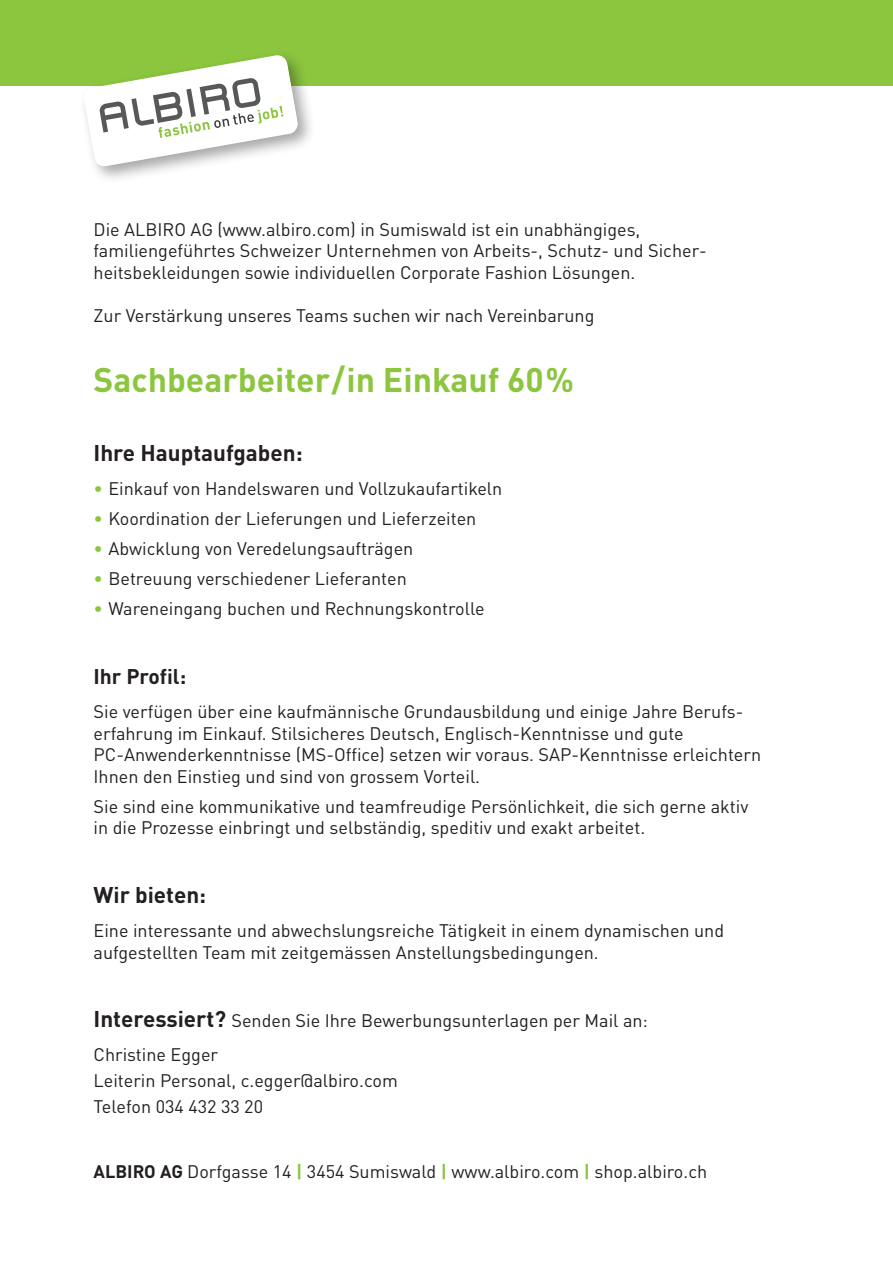
<style>
.page{position:relative;width:893px;height:1263px;background:#fff}
.page>*{position:absolute;margin:0;border:0;box-sizing:border-box;transform-origin:0 0}
.t1{font:700 33.75px "DINOT";color:#8bc63e}
.t2{font:700 22.5px "DINOT";color:#231f20}
.t3{font:700 21px "DINOT";color:#231f20}
.t4{font:18px/21.6px "DINOT";color:#231f20}
.s1{color:#8bc63e}
.s2{font-weight:700;font-size:22.5px}
.s3{font-weight:700}
.s4{font-weight:700;color:#8bc63e}
</style>
<div class="page">
<div style="left:0;top:0;width:893px;height:85px;background:#8bc63e"></div>
<div style="left:79px;top:50px;width:237px;height:135px;background:#231f20;opacity:.4"></div>
<svg style="left:83px;top:54px;width:215px;height:113px"></svg>
<p class="t4" style="left:94px;top:218px;width:615px">Die ALBIRO AG (www.albiro.com) in Sumiswald ist ein unabhängiges, familiengeführtes Schweizer Unternehmen von Arbeits-, Schutz- und Sicher&shy;heitsbekleidungen sowie individuellen Corporate Fashion Lösungen.</p>
<p class="t4" style="left:94px;top:304px;width:502px">Zur Verstärkung unseres Teams suchen wir nach Vereinbarung</p>
<h1 class="t1" style="left:94px;top:358px;width:482px">Sachbearbeiter/in Einkauf 60%</h1>
<p class="t2" style="left:94px;top:438px;width:211px">Ihre Hauptaufgaben:</p>
<p class="t4" style="left:94px;top:477px;width:410px"><span class="s1">•</span> Einkauf von Handelswaren und Vollzukaufartikeln</p>
<p class="t4" style="left:94px;top:507px;width:384px"><span class="s1">•</span> Koordination der Lieferungen und Lieferzeiten</p>
<p class="t4" style="left:94px;top:537px;width:321px"><span class="s1">•</span> Abwicklung von Veredelungsaufträgen</p>
<p class="t4" style="left:94px;top:567px;width:315px"><span class="s1">•</span> Betreuung verschiedener Lieferanten</p>
<p class="t4" style="left:94px;top:598px;width:393px"><span class="s1">•</span> Wareneingang buchen und Rechnungskontrolle</p>
<p class="t3" style="left:94px;top:662px;width:94px">Ihr Profil:</p>
<p class="t4" style="left:94px;top:700px;width:669px">Sie verfügen über eine kaufmännische Grundausbildung und einige Jahre Berufs&shy;erfahrung im Einkauf. Stilsicheres Deutsch, Englisch-Kenntnisse und gute PC-Anwenderkenntnisse (MS-Office) setzen wir voraus. SAP-Kenntnisse erleichtern Ihnen den Einstieg und sind von grossem Vorteil.</p>
<p class="t4" style="left:94px;top:795px;width:656px">Sie sind eine kommunikative und teamfreudige Persönlichkeit, die sich gerne aktiv in die Prozesse einbringt und selbständig, speditiv und exakt arbeitet.</p>
<p class="t2" style="left:94px;top:880px;width:114px">Wir bieten:</p>
<p class="t4" style="left:94px;top:919px;width:632px">Eine interessante und abwechslungsreiche Tätigkeit in einem dynamischen und aufgestellten Team mit zeitgemässen Anstellungsbedingungen.</p>
<p class="t4" style="left:94px;top:1003px;width:556px;line-height:34.3px"><span class="s2">Interessiert?</span> Senden Sie Ihre Bewerbungsunterlagen per Mail an:<br>Christine Egger</p>
<p class="t4" style="left:94px;top:1067px;width:306px;line-height:25.8px">Leiterin Personal, c.egger@albiro.com<br>Telefon 034 432 33 20</p>
<p class="t4" style="left:94px;top:1160px;width:615px"><span class="s3">ALBIRO AG</span> Dorfgasse 14 <span class="s4">|</span> 3454 Sumiswald <span class="s4">|</span> www.albiro.com <span class="s4">|</span> shop.albiro.ch</p>
</div>
